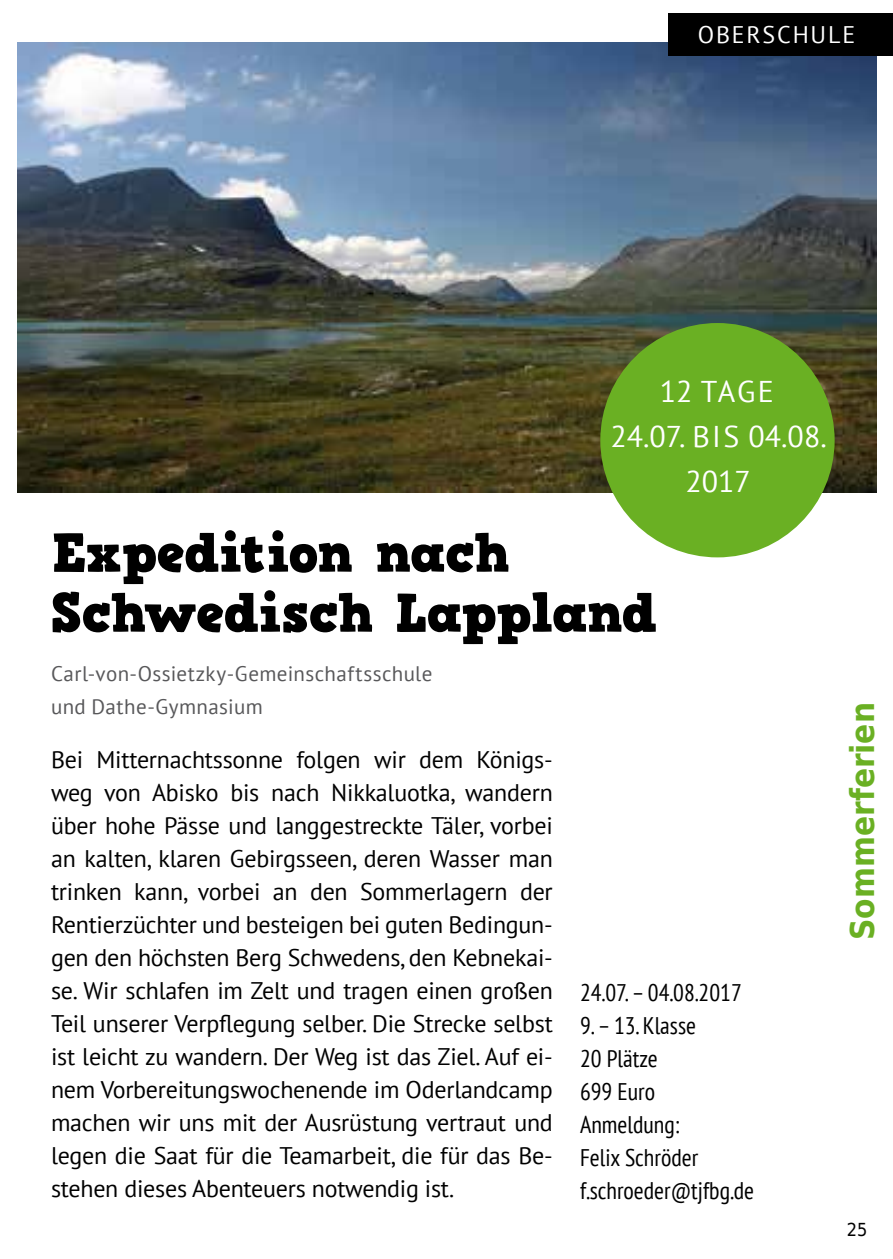
<style>
.page{position:relative;width:893px;height:1259px;background:#fff}
.page>*{position:absolute;margin:0;border:0;box-sizing:border-box;transform-origin:0 0}
.t1{font:54px/60px "HVD Comic Serif Pro";color:#000}
.t2{font:700 33px "DejaVu Sans Condensed";color:#6ab023}
.t3{font:30px/45px "PT Sans";color:#fff;text-align:center}
.t4{font:24px/33px "PT Sans";letter-spacing:-.01em;color:#000;text-align:justify}
.t5{font:condensed 24px/33px "PT Sans";color:#000}
.t6{font:24px "PT Sans";letter-spacing:.075em;color:#fff}
.t7{font:21px/33px "PT Sans";letter-spacing:.02em;color:#58585a}
.t8{font:18px "DejaVu Sans Condensed";color:#000}
</style>
<div class="page">
<img style="left:18px;top:43px;width:859px;height:450px">
<div style="left:600px;top:323px;width:235px;height:234px;background:#6ab023;border-radius:50%"></div>
<div style="left:668px;top:13px;width:225px;height:42px;background:#000"></div>
<p class="t6" style="left:698px;top:19px;width:159px">OBERSCHULE</p>
<p class="t3" style="left:610px;top:369px;width:218px">12 TAGE<br>24.07. BIS 04.08.<br>2017</p>
<h1 class="t1" style="left:51px;top:523px;width:607px">Expedition nach<br>Schwedisch Lappland</h1>
<p class="t7" style="left:51px;top:656px;width:383px">Carl-von-Ossietzky-Gemeinschaftsschule und Dathe-Gymnasium</p>
<p class="t4" style="left:51px;top:743px;width:503px">Bei Mitternachtssonne folgen wir dem Königs&shy;weg von Abisko bis nach Nikkaluotka, wandern über hohe Pässe und langgestreckte Täler, vorbei an kalten, klaren Gebirgsseen, deren Wasser man trinken kann, vorbei an den Sommerlagern der Rentierzüchter und besteigen bei guten Bedingun&shy;gen den höchsten Berg Schwedens, den Kebnekai&shy;se. Wir schlafen im Zelt und tragen einen großen Teil unserer Verpflegung selber. Die Strecke selbst ist leicht zu wandern. Der Weg ist das Ziel. Auf ei&shy;nem Vorbereitungswochenende im Oderlandcamp machen wir uns mit der Ausrüstung vertraut und legen die Saat für die Teamarbeit, die für das Be&shy;stehen dieses Abenteuers notwendig ist.</p>
<p class="t5" style="left:580px;top:976px;width:163px">24.07. – 04.08.2017</p>
<p class="t5" style="left:580px;top:1009px;width:176px">9. – 13. Klasse<br>20 Plätze<br>699 Euro<br>Anmeldung:<br>Felix Schröder f.schroeder@tjfbg.de</p>
<h2 class="t2" style="left:835px;top:940px;width:239px;rotate:-90deg">Sommerferien</h2>
<p class="t8" style="left:847px;top:1214px;width:22px">25</p>
</div>
